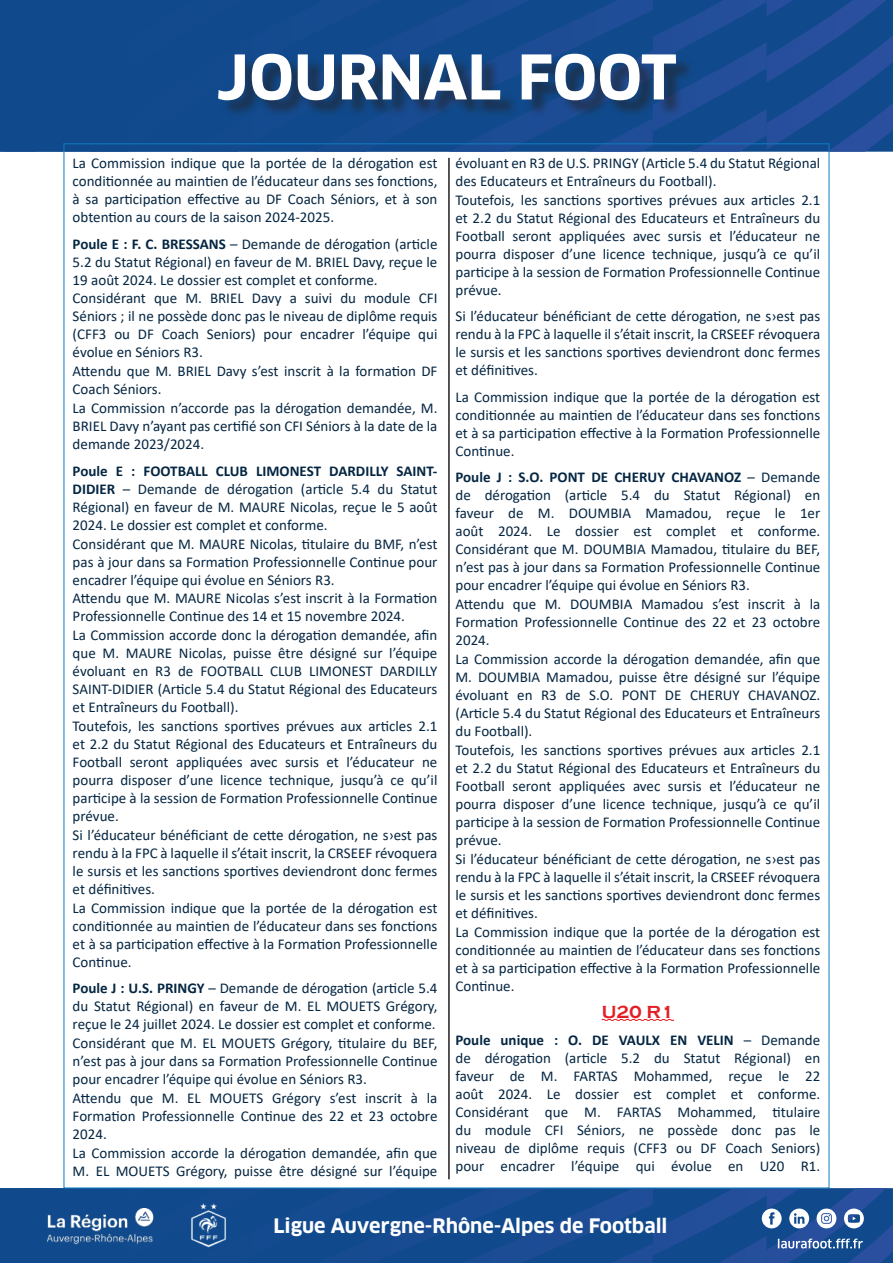
<style>
.page{position:relative;width:893px;height:1263px;background:#fff}
.page>*{position:absolute;margin:0;border:0;box-sizing:border-box;transform-origin:0 0}
.t1{font:700 60px "Clan OT";color:#fff}
.t2{font:700 19.5px "Clan OT";color:#fff}
.t3{font:700 18px "Copperplate Gothic";color:#e41e25}
.t4{font:15px/18.1px "Calibri";color:#052642}
.s1{font-weight:700}
</style>
<div class="page">
<svg style="left:0;top:0;width:893px;height:152px;background:#144b8f"></svg>
<svg style="left:0;top:1188px;width:893px;height:75px;background:#1c5193"></svg>
<div style="left:221px;top:56px;width:474px;height:62px;background:#231f20;opacity:.56"></div>
<svg style="left:601px;top:1018px;width:74px;height:3px"></svg>
<hr style="left:448px;top:158px;width:2px;height:1021px;background:#231f20">
<h1 class="t1" style="left:216px;top:42px;width:462px">JOURNAL FOOT</h1>
<p class="t4" style="left:73px;top:154px;width:366px;text-align:justify">La Commission indique que la portée de la dérogation est conditionnée au maintien de l’éducateur dans ses fonctions, à sa participation effective au DF Coach Séniors, et à son obtention au cours de la saison 2024-2025.</p>
<p class="t4" style="left:73px;top:234px;width:366px"><span class="s1">Poule E : F. C. BRESSANS</span> – Demande de dérogation (article 5.2 du Statut Régional) en faveur de M. BRIEL Davy, reçue le 19 août 2024. Le dossier est complet et conforme.<br>Considérant que M. BRIEL Davy a suivi du module CFI Séniors ; il ne possède donc pas le niveau de diplôme requis (CFF3 ou DF Coach Seniors) pour encadrer l’équipe qui évolue en Séniors R3.<br>Attendu que M. BRIEL Davy s’est inscrit à la formation DF Coach Séniors.<br>La Commission n’accorde pas la dérogation demandée, M.<br>BRIEL Davy n’ayant pas certifié son CFI Séniors à la date de la demande 2023/2024.</p>
<p class="t4" style="left:73px;top:461px;width:366px"><span class="s1">Poule E : FOOTBALL CLUB LIMONEST DARDILLY SAINT-DIDIER</span> – Demande de dérogation (article 5.4 du Statut Régional) en faveur de M. MAURE Nicolas, reçue le 5 août 2024. Le dossier est complet et conforme.<br>Considérant que M. MAURE Nicolas, titulaire du BMF, n’est pas à jour dans sa Formation Professionnelle Continue pour encadrer l’équipe qui évolue en Séniors R3.<br>Attendu que M. MAURE Nicolas s’est inscrit à la Formation Professionnelle Continue des 14 et 15 novembre 2024.<br>La Commission accorde donc la dérogation demandée, afin que M. MAURE Nicolas, puisse être désigné sur l’équipe évoluant en R3 de FOOTBALL CLUB LIMONEST DARDILLY SAINT-DIDIER (Article 5.4 du Statut Régional des Educateurs et Entraîneurs du Football).<br>Toutefois, les sanctions sportives prévues aux articles 2.1 et 2.2 du Statut Régional des Educateurs et Entraîneurs du Football seront appliquées avec sursis et l’éducateur ne pourra disposer d’une licence technique, jusqu’à ce qu’il participe à la session de Formation Professionnelle Continue prévue.<br>Si l’éducateur bénéficiant de cette dérogation, ne s›est pas rendu à la FPC à laquelle il s’était inscrit, la CRSEEF révoquera le sursis et les sanctions sportives deviendront donc fermes et définitives.<br>La Commission indique que la portée de la dérogation est conditionnée au maintien de l’éducateur dans ses fonctions et à sa participation effective à la Formation Professionnelle Continue.</p>
<p class="t4" style="left:73px;top:979px;width:366px"><span class="s1">Poule J : U.S. PRINGY</span> – Demande de dérogation (article 5.4 du Statut Régional) en faveur de M. EL MOUETS Grégory, reçue le 24 juillet 2024. Le dossier est complet et conforme.<br>Considérant que M. EL MOUETS Grégory, titulaire du BEF, n’est pas à jour dans sa Formation Professionnelle Continue pour encadrer l’équipe qui évolue en Séniors R3.<br>Attendu que M. EL MOUETS Grégory s’est inscrit à la Formation Professionnelle Continue des 22 et 23 octobre 2024.<br>La Commission accorde la dérogation demandée, afin que M. EL MOUETS Grégory, puisse être désigné sur l’équipe</p>
<p class="t4" style="left:455px;top:154px;width:366px">évoluant en R3 de U.S. PRINGY (Article 5.4 du Statut Régional des Educateurs et Entraîneurs du Football).<br>Toutefois, les sanctions sportives prévues aux articles 2.1 et 2.2 du Statut Régional des Educateurs et Entraîneurs du Football seront appliquées avec sursis et l’éducateur ne pourra disposer d’une licence technique, jusqu’à ce qu’il participe à la session de Formation Professionnelle Continue prévue.</p>
<p class="t4" style="left:455px;top:307px;width:366px;text-align:justify">Si l’éducateur bénéficiant de cette dérogation, ne s›est pas rendu à la FPC à laquelle il s’était inscrit, la CRSEEF révoquera le sursis et les sanctions sportives deviendront donc fermes et définitives.</p>
<p class="t4" style="left:455px;top:388px;width:366px;text-align:justify">La Commission indique que la portée de la dérogation est conditionnée au maintien de l’éducateur dans ses fonctions et à sa participation effective à la Formation Professionnelle Continue.</p>
<p class="t4" style="left:455px;top:468px;width:366px"><span class="s1">Poule J : S.O. PONT DE CHERUY CHAVANOZ</span> – Demande de dérogation (article 5.4 du Statut Régional) en faveur de M. DOUMBIA Mamadou, reçue le 1er août 2024. Le dossier est complet et conforme.<br>Considérant que M. DOUMBIA Mamadou, titulaire du BEF, n’est pas à jour dans sa Formation Professionnelle Continue pour encadrer l’équipe qui évolue en Séniors R3.<br>Attendu que M. DOUMBIA Mamadou s’est inscrit à la Formation Professionnelle Continue des 22 et 23 octobre 2024.<br>La Commission accorde la dérogation demandée, afin que M. DOUMBIA Mamadou, puisse être désigné sur l’équipe évoluant en R3 de S.O. PONT DE CHERUY CHAVANOZ. (Article 5.4 du Statut Régional des Educateurs et Entraîneurs du Football).<br>Toutefois, les sanctions sportives prévues aux articles 2.1 et 2.2 du Statut Régional des Educateurs et Entraîneurs du Football seront appliquées avec sursis et l’éducateur ne pourra disposer d’une licence technique, jusqu’à ce qu’il participe à la session de Formation Professionnelle Continue prévue.<br>Si l’éducateur bénéficiant de cette dérogation, ne s›est pas rendu à la FPC à laquelle il s’était inscrit, la CRSEEF révoquera le sursis et les sanctions sportives deviendront donc fermes et définitives.<br>La Commission indique que la portée de la dérogation est conditionnée au maintien de l’éducateur dans ses fonctions et à sa participation effective à la Formation Professionnelle Continue.</p>
<p class="t3" style="left:602px;top:1002px;width:74px">U20 R1</p>
<p class="t4" style="left:455px;top:1030px;width:366px;text-align:justify"><span class="s1">Poule unique : O. DE VAULX EN VELIN</span> – Demande de dérogation (article 5.2 du Statut Régional) en faveur de M. FARTAS Mohammed, reçue le 22 août 2024. Le dossier est complet et conforme.<br>Considérant que M. FARTAS Mohammed, titulaire du module CFI Séniors, ne possède donc pas le niveau de diplôme requis (CFF3 ou DF Coach Seniors) pour encadrer l’équipe qui évolue en U20 R1.</p>
<h2 class="t2" style="left:273px;top:1214px;width:396px">Ligue Auvergne-Rhône-Alpes de Football</h2>
</div>
